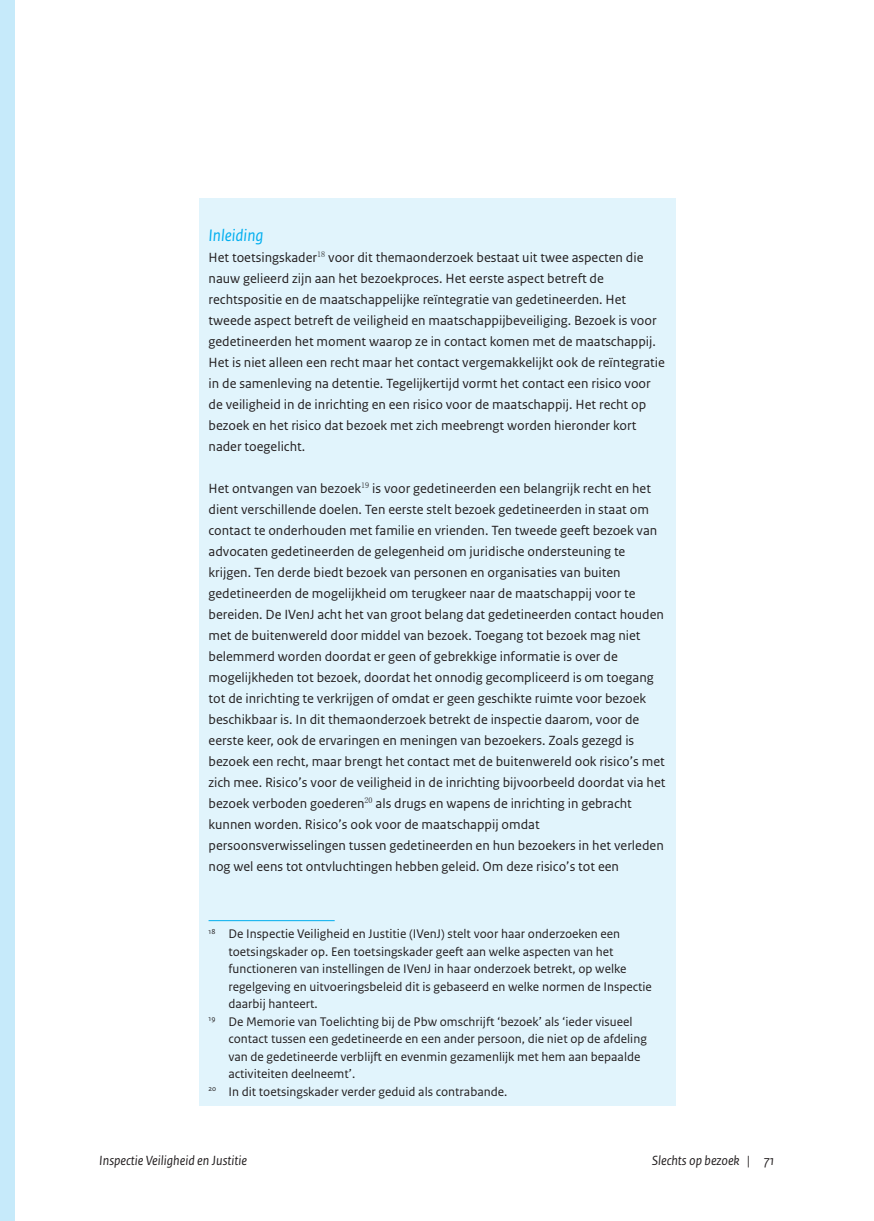
<style>
.page{position:relative;width:874px;height:1221px;background:#fff}
.page>*{position:absolute;margin:0;border:0;box-sizing:border-box;transform-origin:0 0}
._06_RO_Subalineakop{font:italic 17.5px "Rijksoverheid Sans Text";color:#00aeef}
._07_RO_Broodtekst_sa{font:14px/21px "Rijksoverheid Sans Text";color:#231f20}
.t1{font:italic 14px "Rijksoverheid Sans Text";color:#231f20}
._12_RO_Voetnoot{font:13.12px/17.5px "Rijksoverheid Sans Text";color:#231f20}
</style>
<div class="page">
<div style="left:0;top:0;width:15px;height:1220px;background:#c6eafa"></div>
<div style="left:198px;top:198px;width:477px;height:907px;background:#e1f4fc"></div>
<hr style="left:208px;top:920px;width:126px;height:1px;background:#00aeef">
<p class="_06_RO_Subalineakop" style="left:208px;top:225px;width:56px">Inleiding</p>
<p class="_07_RO_Broodtekst_sa" style="left:208px;top:247px;width:457px">Het toetsingskader<sup>18</sup> voor dit themaonderzoek bestaat uit twee aspecten die nauw gelieerd zijn aan het bezoekproces. Het eerste aspect betreft de rechtspositie en de maatschappelijke reïntegratie van gedetineerden. Het tweede aspect betreft de veiligheid en maatschappijbeveiliging. Bezoek is voor gedetineerden het moment waarop ze in contact komen met de maatschappij.<br>Het is niet alleen een recht maar het contact vergemakkelijkt ook de reïntegratie in de samenleving na detentie. Tegelijkertijd vormt het contact een risico voor de veiligheid in de inrichting en een risico voor de maatschappij. Het recht op bezoek en het risico dat bezoek met zich meebrengt worden hieronder kort nader toegelicht.</p>
<p class="_07_RO_Broodtekst_sa" style="left:208px;top:478px;width:458px">Het ontvangen van bezoek<sup>19</sup> is voor gedetineerden een belangrijk recht en het dient verschillende doelen. Ten eerste stelt bezoek gedetineerden in staat om contact te onderhouden met familie en vrienden. Ten tweede geeft bezoek van advocaten gedetineerden de gelegenheid om juridische ondersteuning te krijgen. Ten derde biedt bezoek van personen en organisaties van buiten gedetineerden de mogelijkheid om terugkeer naar de maatschappij voor te bereiden. De IVenJ acht het van groot belang dat gedetineerden contact houden met de buitenwereld door middel van bezoek. Toegang tot bezoek mag niet belemmerd worden doordat er geen of gebrekkige informatie is over de mogelijkheden tot bezoek, doordat het onnodig gecompliceerd is om toegang tot de inrichting te verkrijgen of omdat er geen geschikte ruimte voor bezoek beschikbaar is. In dit themaonderzoek betrekt de inspectie daarom, voor de eerste keer, ook de ervaringen en meningen van bezoekers. Zoals gezegd is bezoek een recht, maar brengt het contact met de buitenwereld ook risico’s met zich mee. Risico’s voor de veiligheid in de inrichting bijvoorbeeld doordat via het bezoek verboden goederen<sup>20</sup> als drugs en wapens de inrichting in gebracht kunnen worden. Risico’s ook voor de maatschappij omdat</p>
<p class="_07_RO_Broodtekst_sa" style="left:208px;top:835px;width:456px">persoonsverwisselingen tussen gedetineerden en hun bezoekers in het verleden nog wel eens tot ontvluchtingen hebben geleid. Om deze risico’s tot een</p>
<p class="_12_RO_Voetnoot" style="left:228px;top:925px;width:425px;text-indent:-20px"><sup>18</sup> De Inspectie Veiligheid en Justitie (IVenJ) stelt voor haar onderzoeken een toetsingskader op. Een toetsingskader geeft aan welke aspecten van het functioneren van instellingen de IVenJ in haar onderzoek betrekt, op welke regelgeving en uitvoeringsbeleid dit is gebaseerd en welke normen de Inspectie daarbij hanteert.</p>
<p class="_12_RO_Voetnoot" style="left:228px;top:1012px;width:420px;text-indent:-20px"><sup>19</sup> De Memorie van Toelichting bij de Pbw omschrijft ‘bezoek’ als ‘ieder visueel contact tussen een gedetineerde en een ander persoon, die niet op de afdeling van de gedetineerde verblijft en evenmin gezamenlijk met hem aan bepaalde activiteiten deelneemt’.</p>
<p class="_12_RO_Voetnoot" style="left:208px;top:1082px;width:300px"><sup>20</sup> In dit toetsingskader verder geduid als contrabande.</p>
<p class="t1" style="left:99px;top:1152px;width:149px">Inspectie Veiligheid en Justitie</p>
<p class="t1" style="left:652px;top:1152px;width:123px">Slechts op bezoek | 71</p>
</div>
